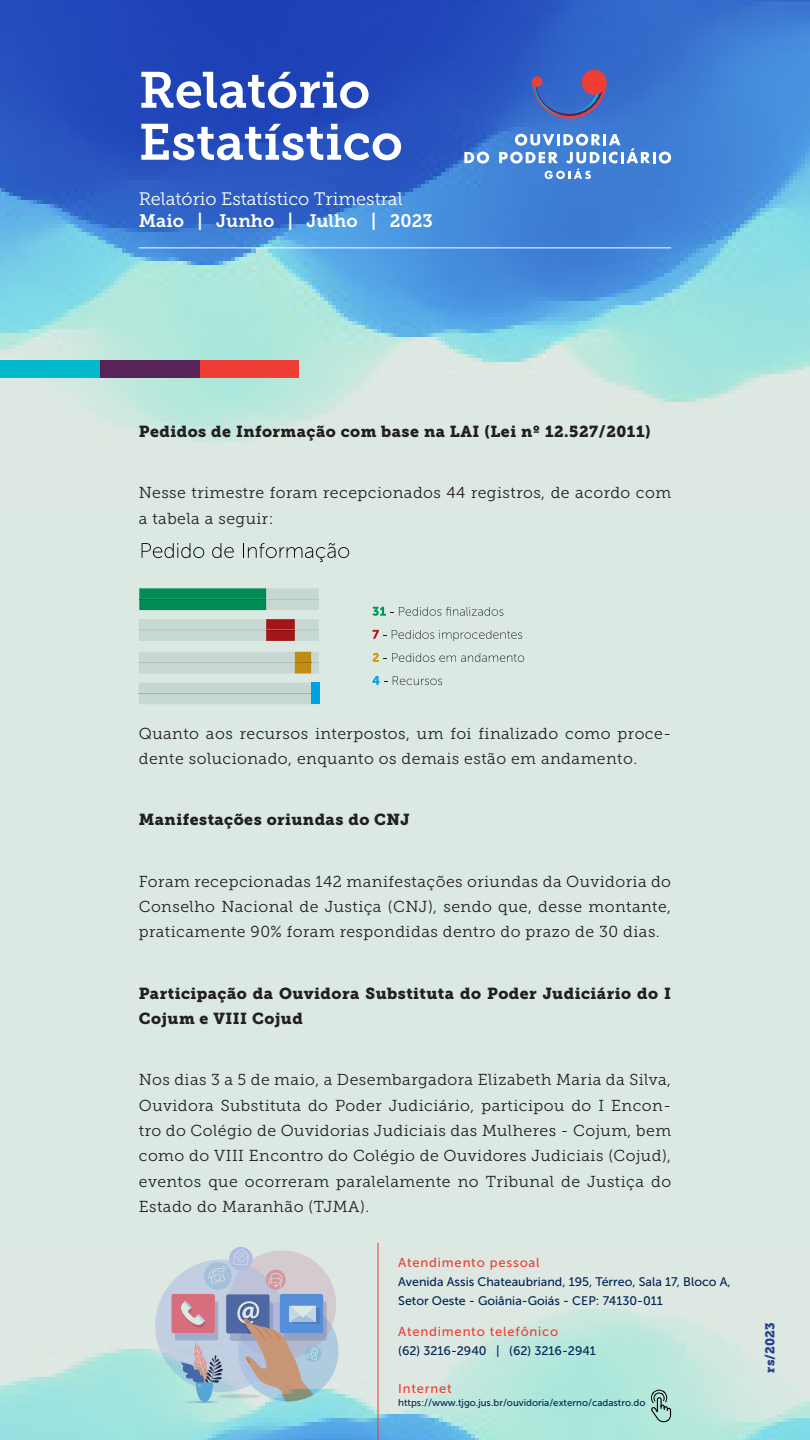
<style>
.page{position:relative;width:810px;height:1440px;background:#dbe9e2}
.page>*{position:absolute;margin:0;border:0;box-sizing:border-box;transform-origin:0 0}
.t1{font:50.7px/52px "Museo Slab 700";color:#fff}
.t2{font:18px "Museo Slab 300";color:#fff}
.t3{font:18px "Museo Slab 700";color:#fff}
.t4{font:15.83px/25.3px "Museo Slab 300";letter-spacing:.03em;color:#231f20}
.t5{font:15.83px/25.3px "Museo Slab 900";letter-spacing:.03em;color:#231f20}
.t6{font:13.05px "Museo Sans 500";letter-spacing:.06em;color:#ee3e35}
.t7{font:12.83px "Museo Slab 900";letter-spacing:.01em;color:#253f8e}
.t8{font:12.38px/18.9px "Museo Sans 500";color:#002455}
.t9{font:9.75px "Museo Sans 500";color:#002455}
</style>
<div class="page">
<img style="left:0;top:0;width:810px;height:442px">
<svg style="left:532px;top:82px;width:75px;height:37px;background:#4365b8"></svg>
<div style="left:532px;top:76px;width:10px;height:11px;background:#ee3e35;border-radius:50%"></div>
<div style="left:582px;top:70px;width:25px;height:25px;background:#ee3e35;border-radius:50%"></div>
<svg style="left:464px;top:152px;width:25px;height:12px"></svg>
<svg style="left:499px;top:134px;width:172px;height:45px;background:#689ade"></svg>
<hr style="left:139px;top:248px;width:532px;height:1px;background:#fff">
<svg style="left:0;top:1242px;width:810px;height:198px"></svg>
<div style="left:229px;top:1247px;width:24px;height:23px;background:#b0bce2;border-radius:50%"></div>
<svg style="left:155px;top:1249px;width:184px;height:154px"></svg>
<hr style="left:378px;top:1243px;width:1px;height:197px;background:#ee3e35">
<svg style="left:394px;top:1380px;width:257px;height:28px"></svg>
<svg style="left:651px;top:1361px;width:21px;height:62px"></svg>
<div style="left:199px;top:360px;width:100px;height:18px;background:#ee3e35"></div>
<div style="left:100px;top:360px;width:99px;height:18px;background:#572359"></div>
<div style="left:0;top:360px;width:100px;height:18px;background:#03bacc"></div>
<svg style="left:142px;top:543px;width:62px;height:15px"></svg>
<svg style="left:212px;top:543px;width:22px;height:15px"></svg>
<svg style="left:243px;top:543px;width:106px;height:19px"></svg>
<div style="left:139px;top:683px;width:172px;height:21px;background:#c7d8d2"></div>
<hr style="left:139px;top:693px;width:180px;height:1px;background:#c2c4c4">
<svg style="left:139px;top:588px;width:180px;height:22px;background:#40a37d"></svg>
<hr style="left:139px;top:599px;width:127px;height:1px;background:#008052">
<svg style="left:139px;top:619px;width:180px;height:22px;background:#c0b9b4"></svg>
<svg style="left:139px;top:652px;width:180px;height:22px;background:#c5d0c0"></svg>
<div style="left:311px;top:683px;width:8px;height:21px;background:#00a0e2"></div>
<svg style="left:372px;top:607px;width:131px;height:9px"></svg>
<svg style="left:373px;top:630px;width:149px;height:11px"></svg>
<svg style="left:373px;top:653px;width:151px;height:9px"></svg>
<svg style="left:372px;top:676px;width:15px;height:9px"></svg>
<svg style="left:393px;top:676px;width:49px;height:9px"></svg>
<h1 class="t1" style="left:139px;top:65px;width:265px">Relatório<br>Estatístico</h1>
<p class="t2" style="left:139px;top:189px;width:265px">Relatório Estatístico Trimestral</p>
<p class="t3" style="left:139px;top:211px;width:296px">Maio | Junho | Julho | 2023</p>
<p class="t5" style="left:139px;top:419px;width:513px">Pedidos de Informação com base na LAI (Lei nº 12.527/2011)</p>
<p class="t4" style="left:139px;top:480px;width:534px">Nesse trimestre foram recepcionados 44 registros, de acordo com a tabela a seguir:</p>
<p class="t4" style="left:139px;top:721px;width:534px">Quanto aos recursos interpostos, um foi finalizado como proce&shy;dente solucionado, enquanto os demais estão em andamento.</p>
<p class="t5" style="left:139px;top:807px;width:272px">Manifestações oriundas do CNJ</p>
<p class="t4" style="left:139px;top:869px;width:534px;text-align:justify">Foram recepcionadas 142 manifestações oriundas da Ouvidoria do Conselho Nacional de Justiça (CNJ), sendo que, desse montante, praticamente 90% foram respondidas dentro do prazo de 30 dias.</p>
<p class="t5" style="left:139px;top:981px;width:534px">Participação da Ouvidora Substituta do Poder Judiciário do I<br>Cojum e VIII Cojud</p>
<p class="t4" style="left:139px;top:1067px;width:534px;text-align:justify">Nos dias 3 a 5 de maio, a Desembargadora Elizabeth Maria da Silva, Ouvidora Substituta do Poder Judiciário, participou do I Encon&shy;tro do Colégio de Ouvidorias Judiciais das Mulheres - Cojum, bem como do VIII Encontro do Colégio de Ouvidores Judiciais (Cojud), eventos que ocorreram paralelamente no Tribunal de Justiça do Estado do Maranhão (TJMA).</p>
<p class="t6" style="left:398px;top:1255px;width:143px">Atendimento pessoal</p>
<p class="t8" style="left:398px;top:1272px;width:334px">Avenida Assis Chateaubriand, 195, Térreo, Sala 17, Bloco A,<br>Setor Oeste - Goiânia-Goiás - CEP: 74130-011</p>
<p class="t6" style="left:398px;top:1325px;width:162px">Atendimento telefônico</p>
<p class="t8" style="left:398px;top:1342px;width:199px">(62) 3216-2940 | (62) 3216-2941</p>
<p class="t6" style="left:398px;top:1381px;width:55px">Internet</p>
<p class="t9" style="left:398px;top:1397px;width:249px">https://www.tjgo.jus.br/ouvidoria/externo/cadastro.do</p>
<p class="t7" style="left:763px;top:1373px;width:52px;rotate:-90deg">rs/2023</p>
</div>
